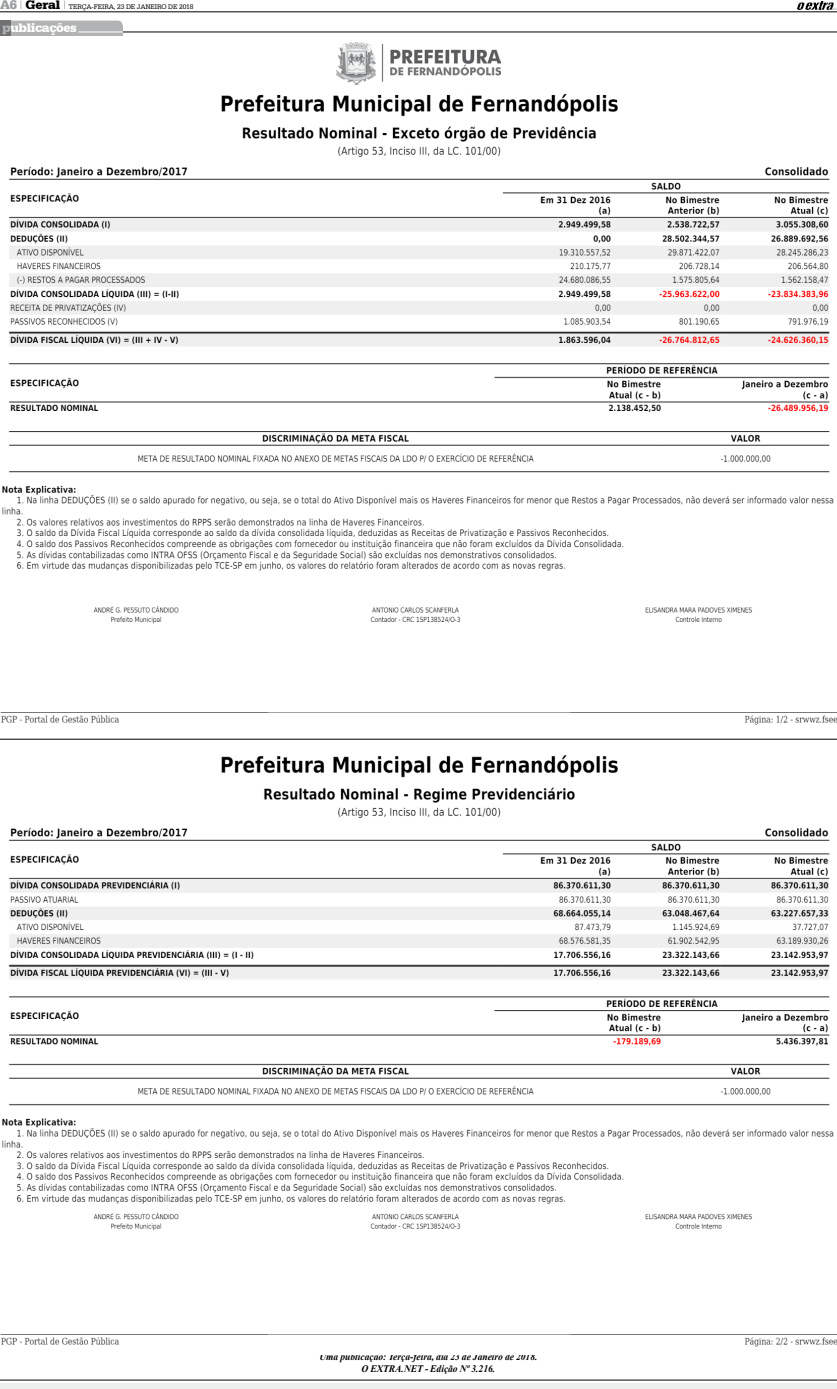
<style>
.page{position:relative;width:837px;height:1389px;background:#fff}
.page>*{position:absolute;margin:0;border:0;box-sizing:border-box;transform-origin:0 0}
.t1{font:900 13px "Serifa BT";letter-spacing:-.03em;color:#fff}
.t2{font:italic 700 10px/12px "Times New Roman";color:#000;text-align:center;scale:.95 1}
.t3{font:7px "Serifa BT";letter-spacing:-.02em;color:#000}
.s1{font-family:"Serifa DEE";font-weight:700;font-size:13px;color:#9c9e9f}
.s2{font-weight:900;font-size:13px}
.s3{color:#b1b3b4}
</style>
<div class="page">
<div style="left:0;top:1383px;width:836px;height:6px;background:#eceded"></div>
<hr style="left:0;top:1380px;width:836px;height:1px;background:#000">
<img style="left:336px;top:43px;width:164px;height:41px">
<div style="left:0;top:28px;width:123px;height:8px;background:#b1b3b4"></div>
<div style="left:0;top:21px;width:123px;height:15px;background:#b1b3b4;border-radius:6px"></div>
<hr style="left:78px;top:32px;width:45px;height:1px;background:#fff">
<hr style="left:123px;top:32px;width:713px;height:1px;background:#000">
<div style="left:0;top:20px;width:10px;height:16px;background:#707172"></div>
<img style="left:2px;top:94px;width:832px;height:530px">
<img style="left:0;top:755px;width:836px;height:592px">
<hr style="left:0;top:739px;width:836px;height:1px;background:#000">
<img style="left:0;top:712px;width:836px;height:13px">
<hr style="left:0;top:12px;width:836px;height:1px;background:#000">
<img style="left:797px;top:1px;width:39px;height:8px">
<p class="t3" style="left:0;top:2px;width:195px"><span class="s1">A6</span> <sup>|</sup> <span class="s2">Geral</span> <sup>|</sup> TERÇA-FEIRA, 23 DE JANEIRO DE 2018</p>
<h1 class="t1" style="left:2px;top:20px;width:76px"><span class="s3">p</span>ublicações</h1>
<p class="t2" style="left:319px;top:1350px;width:231px">Uma publicação: Terça-feira, dia 23 de Janeiro de 2018.<br>O EXTRA.NET - Edição Nº 3.216.</p>
</div>
